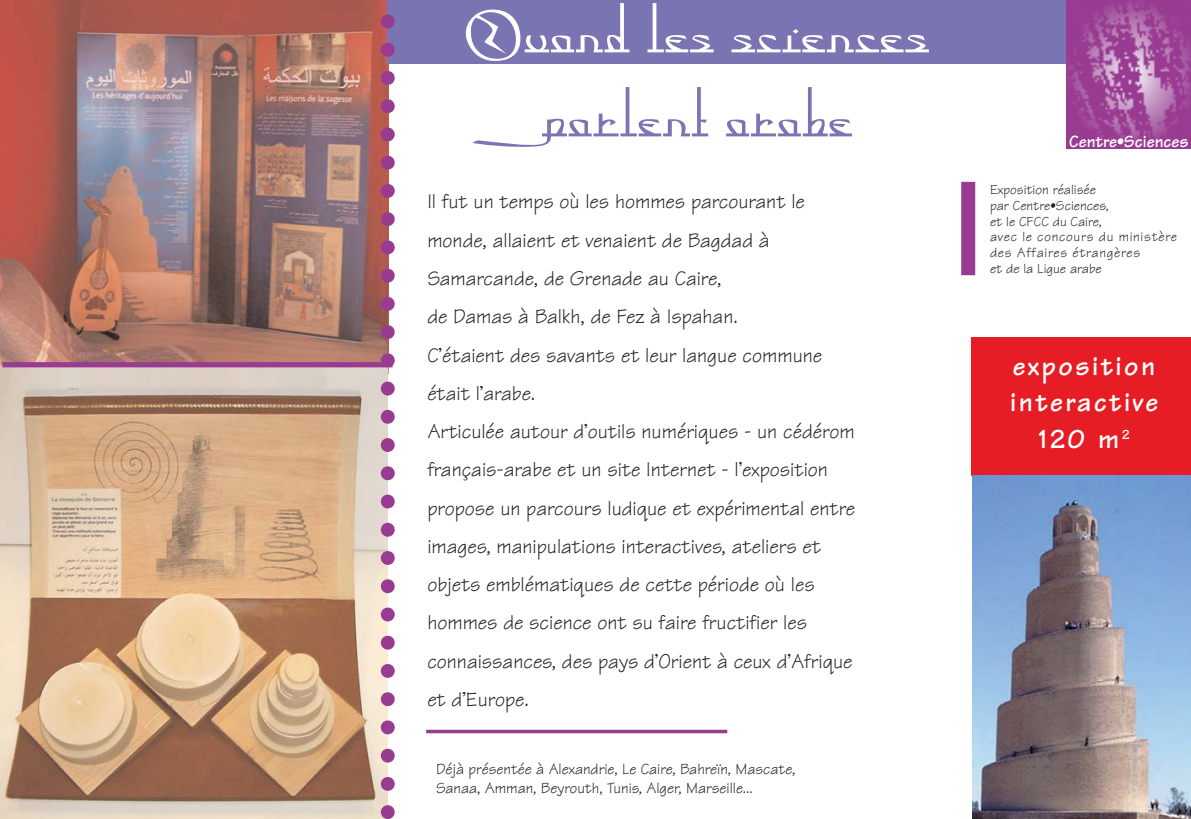
<style>
.page{position:relative;width:1191px;height:819px;background:#fff}
.page>*{position:absolute;margin:0;border:0;box-sizing:border-box;transform-origin:0 0}
.t1{font:49px "Arabia Felix";letter-spacing:.035em;color:#fff;scale:1.3 1}
.t2{font:49px "Arabia Felix";letter-spacing:.035em;color:#7b74b2;scale:1.3 1}
.t3{font:700 28px/36.8px "Tekton";letter-spacing:.09em;color:#fff;text-align:center}
.t4{font:21px/38.3px "Tekton";color:#231f20}
.t5{font:700 17.5px "Tekton";color:#fff}
.t6{font:15.75px/18.9px "Tekton";color:#231f20}
.t7{font:14px/15.8px "Tekton";color:#231f20}
</style>
<div class="page">
<img style="left:1px;top:0;width:380px;height:366px">
<img style="left:1px;top:366px;width:380px;height:452px">
<div style="left:971px;top:337px;width:220px;height:139px;background:#e61d24"></div>
<div style="left:387px;top:0;width:804px;height:64px;background:#7b74b2"></div>
<div style="left:961px;top:182px;width:14px;height:93px;background:#9a3b92"></div>
<svg style="left:426px;top:729px;width:301px;height:4px"></svg>
<img style="left:1066px;top:0;width:125px;height:148px">
<img style="left:972px;top:475px;width:219px;height:343px">
<div style="left:2px;top:362px;width:390px;height:5px;background:#9a3b92"></div>
<svg style="left:381px;top:0;width:14px;height:818px"></svg>
<h1 class="t1" style="left:465px;top:2px;width:358px">Quand les sciences</h1>
<h1 class="t2" style="left:542px;top:86px;width:240px">parlent arabe</h1>
<p class="t4" style="left:427px;top:185px;width:429px">Il fut un temps où les hommes parcourant le monde, allaient et venaient de Bagdad à Samarcande, de Grenade au Caire,<br>de Damas à Balkh, de Fez à Ispahan.<br>C’étaient des savants et leur langue commune était l’arabe.<br>Articulée autour d’outils numériques - un cédérom français-arabe et un site Internet - l’exposition propose un parcours ludique et expérimental entre images, manipulations interactives, ateliers et objets emblématiques de cette période où les hommes de science ont su faire fructifier les connaissances, des pays d’Orient à ceux d’Afrique et d’Europe.</p>
<p class="t6" style="left:436px;top:762px;width:361px">Déjà présentée à Alexandrie, Le Caire, Bahreïn, Mascate,<br>Sanaa, Amman, Beyrouth, Tunis, Alger, Marseille...</p>
<p class="t5" style="left:1069px;top:135px;width:121px">Centre•Sciences</p>
<p class="t7" style="left:990px;top:184px;width:188px">Exposition réalisée<br>par Centre•Sciences,<br>et le CFCC du Caire,<br>avec le concours du ministère des Affaires étrangères<br>et de la Ligue arabe</p>
<h2 class="t3" style="left:1010px;top:351px;width:149px">exposition interactive<br>120 m<sup>2</sup></h2>
</div>
